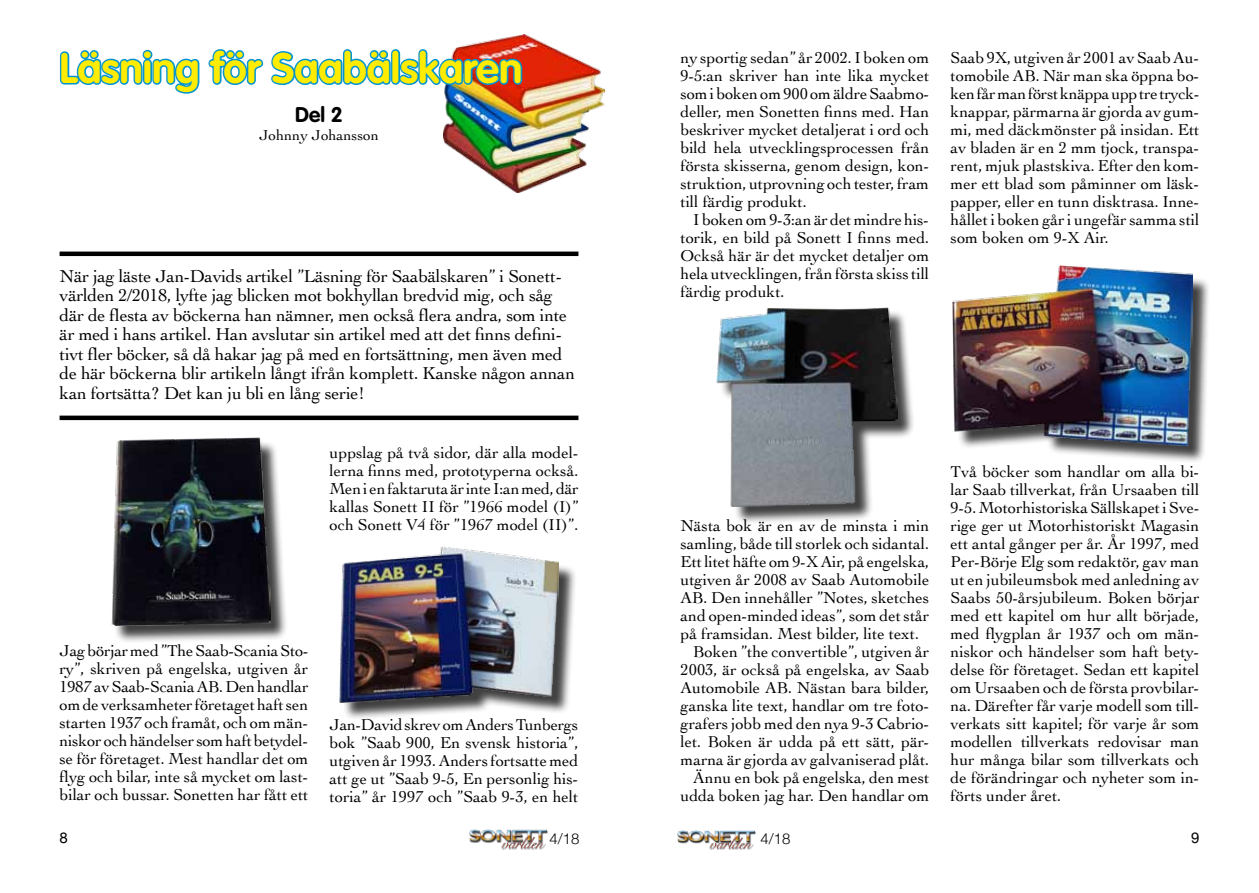
<style>
.page{position:relative;width:1259px;height:893px;background:#fff}
.page>*{position:absolute;margin:0;border:0;box-sizing:border-box;transform-origin:0 0}
.t1{font:700 42px "VAG Rounded";color:#ffec00}
.t2{font:700 21px "VAG Rounded";color:#000}
.t3{font:18px/19.5px "Cochin";letter-spacing:-.015em;color:#000}
.t4{font:16.5px/18px "Cochin";color:#000;text-align:justify}
.t5{font:15px "Cochin";color:#000}
.t6{font:300 15px "Helvetica Neue";color:#000}
.t7{font:15px "Helvetica Neue";color:#000}
</style>
<div class="page">
<img style="left:469px;top:830px;width:78px;height:20px">
<img style="left:677px;top:830px;width:78px;height:20px">
<img style="left:443px;top:34px;width:162px;height:158px">
<svg style="left:59px;top:49px;width:141px;height:45px"></svg>
<svg style="left:208px;top:49px;width:183px;height:36px"></svg>
<div style="left:391px;top:49px;width:9px;height:36px;border:3px solid #0093d2;border-radius:3px"></div>
<img style="left:398px;top:48px;width:126px;height:39px">
<hr style="left:60px;top:252px;width:518px;height:4px;background:#000">
<hr style="left:60px;top:416px;width:518px;height:4px;background:#000">
<div style="left:114px;top:440px;width:174px;height:204px;background:#000;opacity:.75"></div>
<img style="left:111px;top:438px;width:159px;height:188px">
<div style="left:343px;top:549px;width:234px;height:171px;background:#000;opacity:.75"></div>
<img style="left:340px;top:546px;width:218px;height:156px">
<div style="left:719px;top:310px;width:196px;height:215px;background:#000;opacity:.75"></div>
<img style="left:717px;top:307px;width:181px;height:199px">
<div style="left:955px;top:268px;width:255px;height:195px;background:#000;opacity:.75"></div>
<img style="left:952px;top:266px;width:240px;height:180px">
<h1 class="t1" style="left:60px;top:44px;width:464px">Läsning för Saabälskaren</h1>
<p class="t2" style="left:295px;top:102px;width:49px">Del 2</p>
<p class="t5" style="left:259px;top:125px;width:121px">Johnny Johansson</p>
<p class="t3" style="left:60px;top:265px;width:517px">När jag läste Jan-Davids artikel ”Läsning för Saabälskaren” i Sonett&shy;världen 2/2018, lyfte jag blicken mot bokhyllan bredvid mig, och såg där de flesta av böckerna han nämner, men också flera andra, som inte är med i hans artikel. Han avslutar sin artikel med att det finns defini&shy;tivt fler böcker, så då hakar jag på med en fortsättning, men även med de här böckerna blir artikeln långt ifrån komplett. Kanske någon annan kan fortsätta? Det kan ju bli en lång serie!</p>
<p class="t4" style="left:330px;top:443px;width:250px">uppslag på två sidor, där alla model&shy;lerna finns med, prototyperna också.<br>Men i en faktaruta är inte I:an med, där kallas Sonett II för ”1966 model (I)” och Sonett V4 för ”1967 model (II)”.</p>
<p class="t4" style="left:60px;top:641px;width:250px">Jag börjar med ”The Saab-Scania Sto&shy;ry”, skriven på engelska, utgiven år 1987 av Saab-Scania AB. Den handlar om de verksamheter företaget haft sen starten 1937 och framåt, och om män&shy;niskor och händelser som haft betydel&shy;se för företaget. Mest handlar det om flyg och bilar, inte så mycket om last&shy;bilar och bussar. Sonetten har fått ett</p>
<p class="t4" style="left:330px;top:715px;width:250px">Jan-David skrev om Anders Tunbergs bok ”Saab 900, En svensk historia”, utgiven år 1993. Anders fortsatte med att ge ut ”Saab 9-5, En personlig his&shy;toria” år 1997 och ”Saab 9-3, en helt</p>
<p class="t4" style="left:680px;top:48px;width:250px">ny sportig sedan” år 2002. I boken om 9-5:an skriver han inte lika mycket som i boken om 900 om äldre Saabmo&shy;deller, men Sonetten finns med. Han beskriver mycket detaljerat i ord och bild hela utvecklingsprocessen från första skisserna, genom design, kon&shy;struktion, utprovning och tester, fram till färdig produkt.</p>
<p class="t4" style="left:680px;top:210px;width:250px;text-indent:13px">I boken om 9-3:an är det mindre his&shy;torik, en bild på Sonett I finns med.<br>Också här är det mycket detaljer om hela utvecklingen, från första skiss till färdig produkt.</p>
<p class="t4" style="left:950px;top:48px;width:250px">Saab 9X, utgiven år 2001 av Saab Au&shy;tomobile AB. När man ska öppna bo&shy;ken får man först knäppa upp tre tryck&shy;knappar, pärmarna är gjorda av gum&shy;mi, med däckmönster på insidan. Ett av bladen är en 2 mm tjock, transpa&shy;rent, mjuk plastskiva. Efter den kom&shy;mer ett blad som påminner om läsk&shy;papper, eller en tunn disktrasa. Inne&shy;hållet i boken går i ungefär samma stil som boken om 9-X Air.</p>
<p class="t4" style="left:680px;top:516px;width:250px">Nästa bok är en av de minsta i min</p>
<p class="t4" style="left:680px;top:534px;width:250px">samling, både till storlek och sidantal.</p>
<p class="t4" style="left:680px;top:552px;width:250px">Ett litet häfte om 9-X Air, på engelska,</p>
<p class="t4" style="left:680px;top:570px;width:250px">utgiven år 2008 av Saab Automobile</p>
<p class="t4" style="left:680px;top:588px;width:250px">AB. Den innehåller ”Notes, sketches</p>
<p class="t4" style="left:680px;top:606px;width:250px">and open-minded ideas”, som det står</p>
<p class="t4" style="left:680px;top:624px;width:240px">på framsidan. Mest bilder, lite text.</p>
<p class="t4" style="left:693px;top:642px;width:237px">Boken ”the convertible”, utgiven år</p>
<p class="t4" style="left:680px;top:660px;width:250px">2003, är också på engelska, av Saab</p>
<p class="t4" style="left:680px;top:678px;width:250px">Automobile AB. Nästan bara bilder,</p>
<p class="t4" style="left:680px;top:696px;width:250px">ganska lite text, handlar om tre foto-</p>
<p class="t4" style="left:680px;top:714px;width:250px">grafers jobb med den nya 9-3 Cabrio-</p>
<p class="t4" style="left:680px;top:732px;width:250px">let. Boken är udda på ett sätt, pär-</p>
<p class="t4" style="left:680px;top:750px;width:250px">marna är gjorda av galvaniserad plåt.</p>
<p class="t4" style="left:693px;top:768px;width:237px">Ännu en bok på engelska, den mest</p>
<p class="t4" style="left:680px;top:786px;width:250px">udda boken jag har. Den handlar om</p>
<p class="t4" style="left:950px;top:462px;width:250px">Två böcker som handlar om alla bi&shy;lar Saab tillverkat, från Ursaaben till 9-5. Motorhistoriska Sällskapet i Sve&shy;rige ger ut Motorhistoriskt Magasin ett antal gånger per år. År 1997, med Per-Börje Elg som redaktör, gav man ut en jubileumsbok med anledning av Saabs 50-årsjubileum. Boken börjar med ett kapitel om hur allt började, med flygplan år 1937 och om män&shy;niskor och händelser som haft bety&shy;delse för företaget. Sedan ett kapitel om Ursaaben och de första provbilar&shy;na. Därefter får varje modell som till&shy;verkats sitt kapitel; för varje år som modellen tillverkats redovisar man hur många bilar som tillverkats och de förändringar och nyheter som in&shy;förts under året.</p>
<p class="t7" style="left:60px;top:827px;width:10px">8</p>
<p class="t6" style="left:549px;top:827px;width:32px">4/18</p>
<p class="t6" style="left:760px;top:827px;width:32px">4/18</p>
<p class="t7" style="left:1191px;top:827px;width:10px">9</p>
</div>
